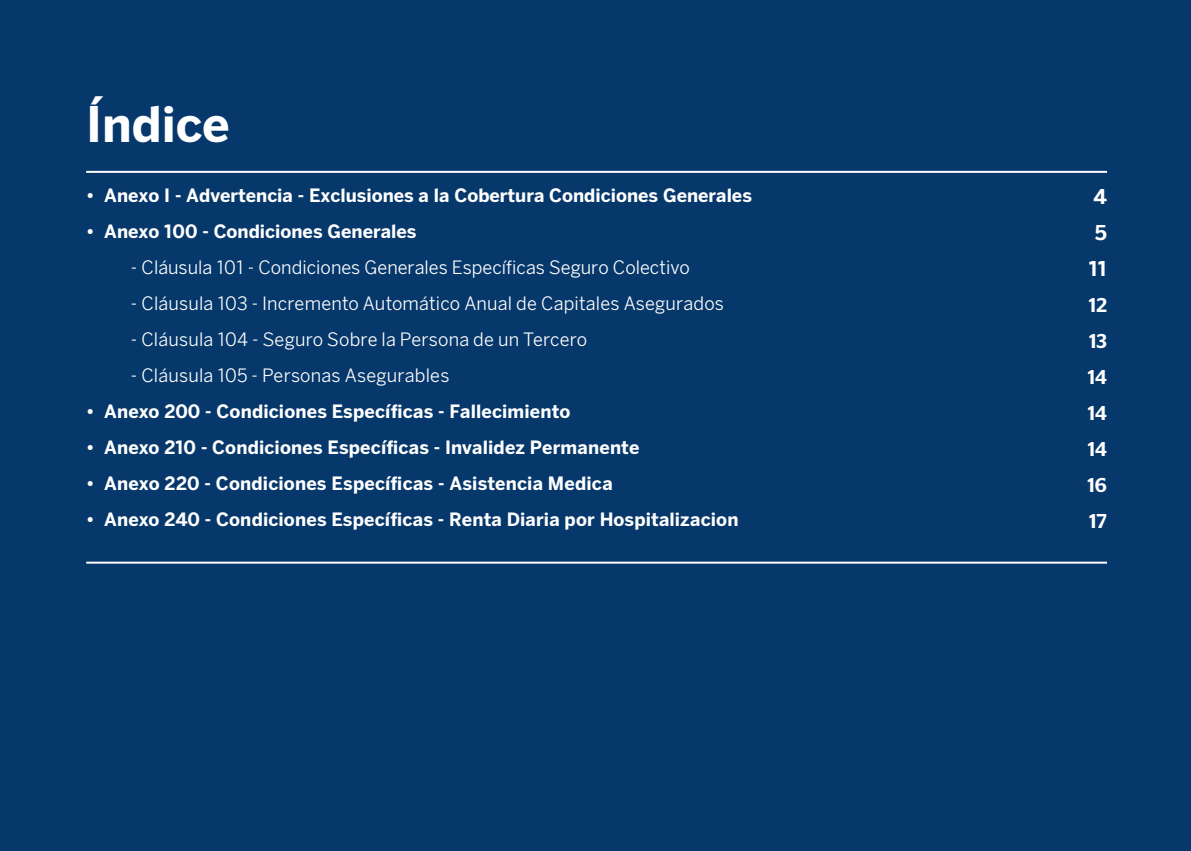
<style>
.page{position:relative;width:1191px;height:851px;background:#fff}
.page>*{position:absolute;margin:0;border:0;box-sizing:border-box;transform-origin:0 0}
.Subtitulos{font:700 48px "BBVA Benton Sans";color:#fff}
.Subtitulos-2{font:500 20px "Stag Sans";color:#fff}
.Subtitulos-3{font:700 20px "BBVA Benton Sans";color:#fff}
.Subtitulos-4{font:700 18px "BBVA Benton Sans";letter-spacing:.005em;color:#fff}
.Subtitulos-5{font:18px "BBVA Benton Sans";letter-spacing:.01em;color:#fff}
</style>
<div class="page">
<div style="left:0;top:0;width:1191px;height:850px;background:#07386b"></div>
<hr style="left:86px;top:171px;width:1021px;height:2px;background:#fff">
<hr style="left:86px;top:561px;width:1021px;height:2px;background:#fff">
<p class="Subtitulos" style="left:86px;top:94px;width:145px">Índice</p>
<p class="Subtitulos-4" style="left:86px;top:184px;width:667px">• Anexo I - Advertencia - Exclusiones a la Cobertura Condiciones Generales</p>
<p class="Subtitulos-4" style="left:86px;top:220px;width:332px">• Anexo 100 - Condiciones Generales</p>
<p class="Subtitulos-5" style="left:131px;top:257px;width:560px">- Cláusula 101 - Condiciones Generales Específicas Seguro Colectivo</p>
<p class="Subtitulos-5" style="left:131px;top:293px;width:594px">- Cláusula 103 - Incremento Automático Anual de Capitales Asegurados</p>
<p class="Subtitulos-5" style="left:131px;top:329px;width:458px">- Cláusula 104 - Seguro Sobre la Persona de un Tercero</p>
<p class="Subtitulos-5" style="left:131px;top:365px;width:320px">- Cláusula 105 - Personas Asegurables</p>
<p class="Subtitulos-4" style="left:86px;top:400px;width:486px">• Anexo 200 - Condiciones Específicas - Fallecimiento</p>
<p class="Subtitulos-4" style="left:86px;top:436px;width:555px">• Anexo 210 - Condiciones Específicas - Invalidez Permanente</p>
<p class="Subtitulos-4" style="left:86px;top:472px;width:528px">• Anexo 220 - Condiciones Específicas - Asistencia Medica</p>
<p class="Subtitulos-4" style="left:86px;top:508px;width:654px">• Anexo 240 - Condiciones Específicas - Renta Diaria por Hospitalizacion</p>
<p class="Subtitulos-3" style="left:1093px;top:184px;width:15px">4</p>
<p class="Subtitulos-3" style="left:1094px;top:220px;width:14px">5</p>
<p class="Subtitulos-3" style="left:1088px;top:256px;width:20px">11</p>
<p class="Subtitulos-2" style="left:1088px;top:293px;width:20px">12</p>
<p class="Subtitulos-2" style="left:1089px;top:329px;width:20px">13</p>
<p class="Subtitulos-2" style="left:1087px;top:365px;width:21px">14</p>
<p class="Subtitulos-2" style="left:1087px;top:401px;width:21px">14</p>
<p class="Subtitulos-2" style="left:1087px;top:437px;width:21px">14</p>
<p class="Subtitulos-2" style="left:1087px;top:473px;width:21px">16</p>
<p class="Subtitulos-2" style="left:1089px;top:509px;width:19px">17</p>
</div>
